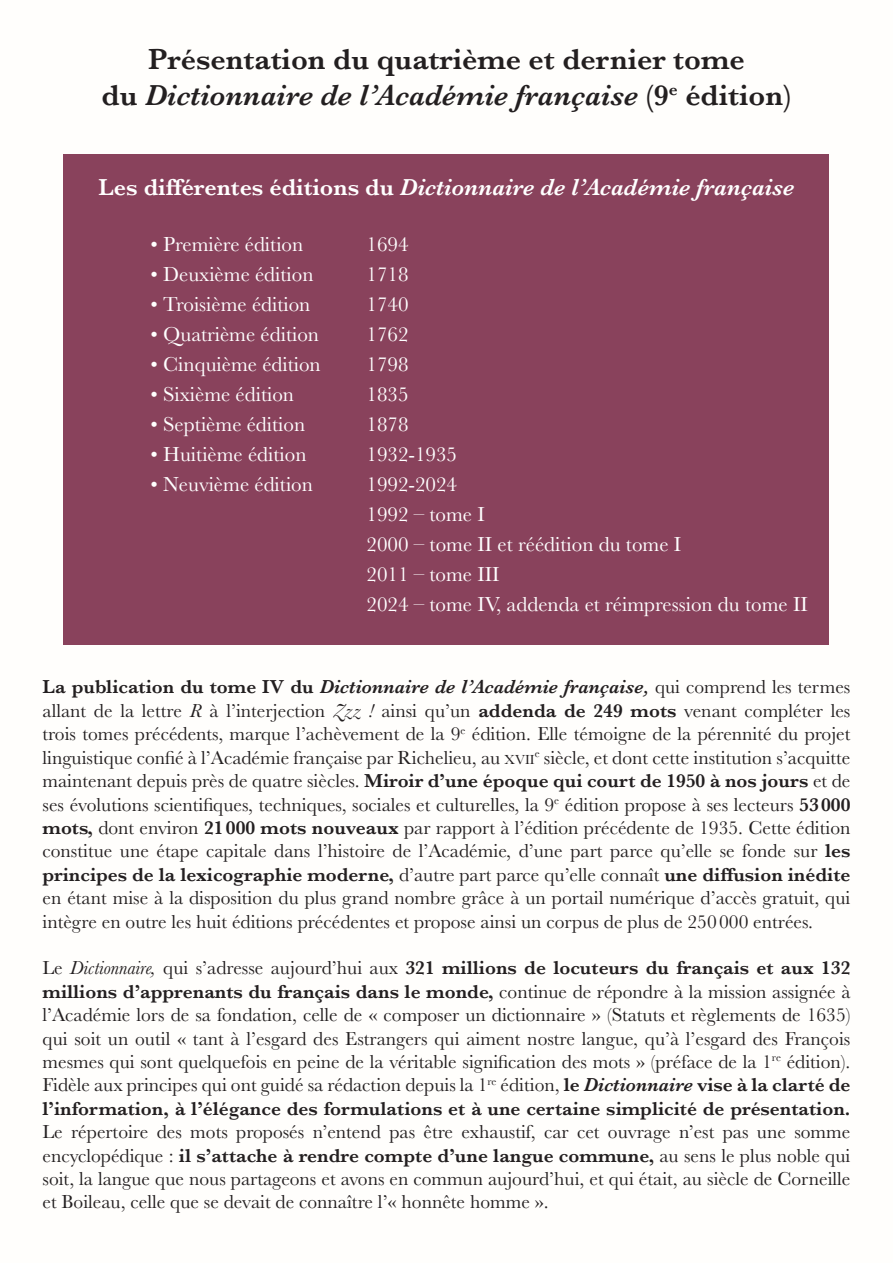
<style>
.page{position:relative;width:893px;height:1263px;background:#fff}
.page>*{position:absolute;margin:0;border:0;box-sizing:border-box;transform-origin:0 0}
.t1{font:italic 600 30px "Baskerville";color:#231f20}
.t2{font:600 30px "Baskerville";color:#231f20}
.t3{font:italic 600 24px "Baskerville";color:#fff}
.t4{font:21px "Baskerville";color:#fff}
.t5{font:19.5px/23.4px "Baskerville";color:#231f20;text-align:justify}
.s1{font-style:normal}
.s2{font-weight:600}
.s3{font-weight:600;font-style:italic}
.s4{font-style:italic}
.s5{font-size:13.65px}
</style>
<div class="page">
<div style="left:64px;top:154px;width:765px;height:491px;background:#89425c"></div>
<p class="t2" style="left:148px;top:39px;width:598px">Présentation du quatrième et dernier tome</p>
<p class="t1" style="left:102px;top:75px;width:691px"><span class="s1">du</span> Dictionnaire de l’Académie française <span class="s1">(</span><span class="s1">9</span><sup>e</sup> <span class="s1">édition)</span></p>
<p class="t3" style="left:98px;top:171px;width:698px"><span class="s1">Les différentes éditions du</span> Dictionnaire de l’Académie française</p>
<p class="t4" style="left:151px;top:230px;width:154px">• Première édition</p>
<p class="t4" style="left:367px;top:230px;width:43px">1694</p>
<p class="t4" style="left:151px;top:260px;width:165px">• Deuxième édition</p>
<p class="t4" style="left:367px;top:260px;width:43px">1718</p>
<p class="t4" style="left:151px;top:290px;width:161px">• Troisième édition</p>
<p class="t4" style="left:366px;top:290px;width:43px">1740</p>
<p class="t4" style="left:151px;top:320px;width:170px">• Quatrième édition</p>
<p class="t4" style="left:367px;top:320px;width:43px">1762</p>
<p class="t4" style="left:151px;top:350px;width:172px">• Cinquième édition</p>
<p class="t4" style="left:367px;top:350px;width:43px">1798</p>
<p class="t4" style="left:151px;top:380px;width:145px">• Sixième édition</p>
<p class="t4" style="left:366px;top:380px;width:43px">1835</p>
<p class="t4" style="left:151px;top:410px;width:156px">• Septième édition</p>
<p class="t4" style="left:366px;top:410px;width:43px">1878</p>
<p class="t4" style="left:151px;top:440px;width:157px">• Huitième édition</p>
<p class="t4" style="left:366px;top:440px;width:92px">1932-1935</p>
<p class="t4" style="left:151px;top:470px;width:164px">• Neuvième édition</p>
<p class="t4" style="left:367px;top:470px;width:92px">1992-2024</p>
<p class="t4" style="left:366px;top:500px;width:120px">1992 – tome I</p>
<p class="t4" style="left:367px;top:530px;width:316px">2000 – tome II et réédition du tome I</p>
<p class="t4" style="left:366px;top:560px;width:135px">2011 – tome III</p>
<p class="t4" style="left:366px;top:590px;width:443px">2024 – tome IV, addenda et réimpression du tome II</p>
<p class="t5" style="left:43px;top:676px;width:809px"><span class="s2">La publication du tome IV du</span> <span class="s3">Dictionnaire de l’Académie française,</span> qui comprend les termes allant de la lettre <span class="s4">R</span> à l’interjection <span class="s4">Zzz !</span> ainsi qu’un <span class="s2">addenda de 249 mots</span> venant compléter les trois tomes précédents, marque l’achèvement de la 9<sup>e</sup> édition. Elle témoigne de la pérennité du projet linguistique confié à l’Académie française par Richelieu, au <span class="s5">xvii</span><sup>e</sup> siècle, et dont cette institution s’acquitte maintenant depuis près de quatre siècles. <span class="s2">Miroir d’une époque qui court de 1950 à nos jours</span> et de ses évolutions scientifiques, techniques, sociales et culturelles, la 9<sup>e</sup> édition propose à ses lecteurs <span class="s2">53 000 mots,</span> dont environ <span class="s2">21 000 mots nouveaux</span> par rapport à l’édition précédente de 1935. Cette édition constitue une étape capitale dans l’histoire de l’Académie, d’une part parce qu’elle se fonde sur <span class="s2">les principes de la lexicographie moderne,</span> d’autre part parce qu’elle connaît <span class="s2">une diffusion inédite </span>en étant mise à la disposition du plus grand nombre grâce à un portail numérique d’accès gratuit, qui intègre en outre les huit éditions précédentes et propose ainsi un corpus de plus de 250 000 entrées.</p>
<p class="t5" style="left:43px;top:956px;width:809px">Le <span class="s4">Dictionnaire,</span> qui s’adresse aujourd’hui aux <span class="s2">321 millions de locuteurs du français et aux 132 millions d’apprenants du français dans le monde,</span> continue de répondre à la mission assignée à l’Académie lors de sa fondation, celle de « composer un dictionnaire » (Statuts et règlements de 1635) qui soit un outil « tant à l’esgard des Estrangers qui aiment nostre langue, qu’à l’esgard des François mesmes qui sont quelquefois en peine de la véritable signification des mots » (préface de la 1<sup>re</sup> édition).<br>Fidèle aux principes qui ont guidé sa rédaction depuis la 1<sup>re</sup> édition, <span class="s2">le</span> <span class="s3">Dictionnaire</span> <span class="s2">vise à la clarté de l’information, à l’élégance des formulations et à une certaine simplicité de présentation.<br></span>Le répertoire des mots proposés n’entend pas être exhaustif, car cet ouvrage n’est pas une somme encyclopédique : <span class="s2">il s’attache à rendre compte d’une langue commune,</span> au sens le plus noble qui soit, la langue que nous partageons et avons en commun aujourd’hui, et qui était, au siècle de Corneille et Boileau, celle que se devait de connaître l’« honnête homme ».</p>
</div>
